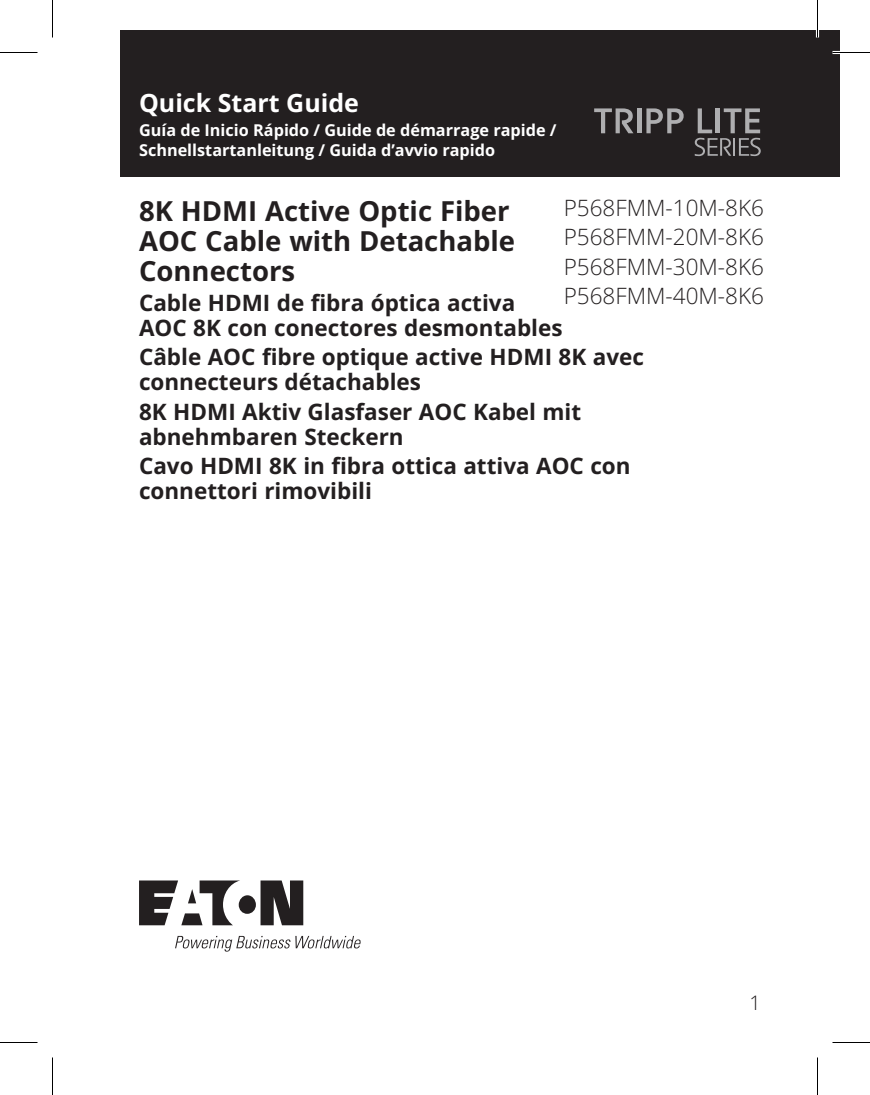
<style>
.page{position:relative;width:870px;height:1095px;background:#fff}
.page>*{position:absolute;margin:0;border:0;box-sizing:border-box;transform-origin:0 0}
.t1{font:700 27.5px/30px "Open Sans";color:#231f20}
._00_Product{font:700 25px "Open Sans";color:#fff}
.t2{font:700 22.5px/25px "Open Sans";color:#231f20}
.t3{font:22.5px "Open Sans";color:#231f20}
.t4{font:20px "Open Sans";color:#231f20}
._00_Product-2{font:700 16.25px/20px "Open Sans";color:#fff}
</style>
<div class="page">
<div style="left:120px;top:30px;width:720px;height:146px;background:#231f20"></div>
<svg style="left:594px;top:108px;width:39px;height:25px"></svg>
<hr style="left:637px;top:108px;width:4px;height:25px;background:#aeaeb0">
<svg style="left:646px;top:108px;width:38px;height:25px"></svg>
<svg style="left:695px;top:108px;width:66px;height:48px"></svg>
<svg style="left:139px;top:881px;width:164px;height:44px"></svg>
<svg style="left:175px;top:936px;width:186px;height:16px"></svg>
<hr style="left:832px;top:51px;width:38px;height:3px;background:#fff">
<hr style="left:816px;top:0;width:3px;height:38px;background:#fff">
<hr style="left:0;top:52px;width:38px;height:1px;background:#000">
<hr style="left:832px;top:52px;width:38px;height:1px;background:#000">
<hr style="left:0;top:1042px;width:38px;height:1px;background:#000">
<hr style="left:832px;top:1042px;width:38px;height:1px;background:#000">
<hr style="left:52px;top:0;width:1px;height:38px;background:#000">
<hr style="left:52px;top:1058px;width:1px;height:37px;background:#000">
<hr style="left:817px;top:0;width:1px;height:38px;background:#000">
<hr style="left:817px;top:1058px;width:1px;height:37px;background:#000">
<p class="_00_Product" style="left:139px;top:85px;width:221px">Quick Start Guide</p>
<p class="_00_Product-2" style="left:139px;top:120px;width:419px">Guía de Inicio Rápido / Guide de démarrage rapide /<br>Schnellstartanleitung / Guida d’avvio rapido</p>
<p class="t3" style="left:564px;top:192px;width:202px">P568FMM-10M-8K6</p>
<p class="t3" style="left:564px;top:222px;width:202px">P568FMM-20M-8K6</p>
<p class="t3" style="left:564px;top:251px;width:202px">P568FMM-30M-8K6</p>
<p class="t3" style="left:564px;top:281px;width:202px">P568FMM-40M-8K6</p>
<p class="t1" style="left:139px;top:195px;width:378px">8K HDMI Active Optic Fiber<br>AOC Cable with Detachable<br>Connectors</p>
<p class="t2" style="left:139px;top:289px;width:425px">Cable HDMI de fibra óptica activa<br>AOC 8K con conectores desmontables</p>
<p class="t2" style="left:139px;top:344px;width:507px">Câble AOC fibre optique active HDMI 8K avec connecteurs détachables</p>
<p class="t2" style="left:139px;top:398px;width:444px">8K HDMI Aktiv Glasfaser AOC Kabel mit abnehmbaren Steckern</p>
<p class="t2" style="left:139px;top:453px;width:493px">Cavo HDMI 8K in fibra ottica attiva AOC con connettori rimovibili</p>
<p class="t4" style="left:749px;top:990px;width:13px">1</p>
</div>
